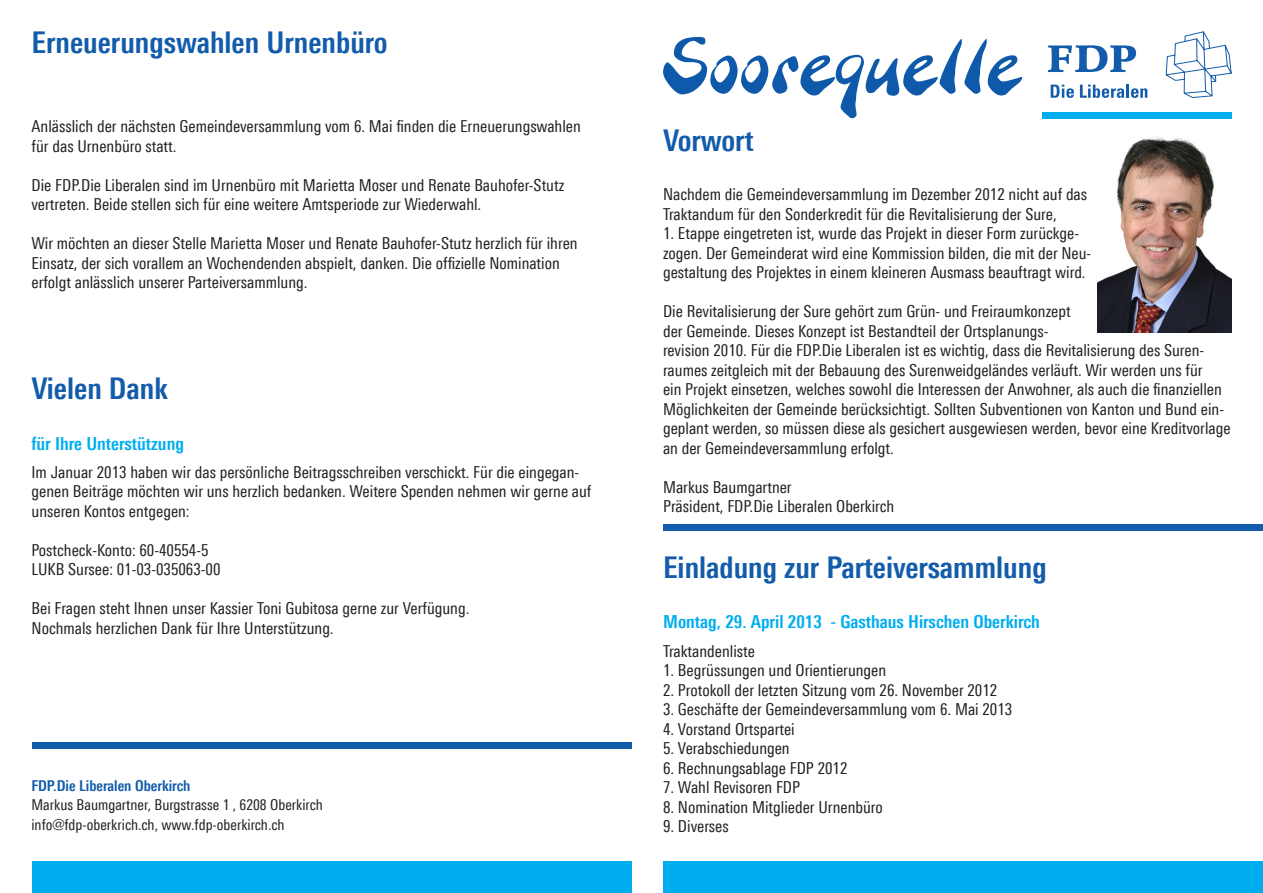
<style>
.page{position:relative;width:1263px;height:893px;background:#fff}
.page>*{position:absolute;margin:0;border:0;box-sizing:border-box;transform-origin:0 0}
._01_Titel{font:700 30px "Linotype Univers 620 Cn";color:#135cab}
._02_untertitel{font:700 18px "Linotype Univers 620 Cn";color:#00aeef}
._04_massentext{font:16.5px/19.5px "Linotype Univers 420 Cn";color:#231f20}
._04_massentext-2{font:15px "Linotype Univers 420 Cn";color:#231f20}
._06_footer_fdp_ortsp{font:700 15px "Linotype Univers 620 Cn";color:#135cab}
</style>
<div class="page">
<div style="left:663px;top:861px;width:600px;height:32px;background:#00aeef"></div>
<div style="left:32px;top:861px;width:599px;height:32px;background:#00aeef"></div>
<div style="left:1042px;top:112px;width:189px;height:6px;background:#00aeef"></div>
<svg style="left:1051px;top:85px;width:23px;height:13px"></svg>
<svg style="left:1080px;top:85px;width:67px;height:13px"></svg>
<svg style="left:1048px;top:45px;width:88px;height:27px"></svg>
<svg style="left:1166px;top:32px;width:65px;height:66px"></svg>
<div style="left:663px;top:524px;width:600px;height:7px;background:#135cab"></div>
<div style="left:32px;top:742px;width:599px;height:7px;background:#135cab"></div>
<svg style="left:663px;top:37px;width:359px;height:81px"></svg>
<img style="left:1097px;top:136px;width:134px;height:196px">
<p class="_01_Titel" style="left:32px;top:25px;width:358px">Erneuerungswahlen Urnenbüro</p>
<p class="_04_massentext" style="left:32px;top:116px;width:551px">Anlässlich der nächsten Gemeindeversammlung vom 6. Mai finden die Erneuerungswahlen für das Urnenbüro statt.</p>
<p class="_04_massentext" style="left:32px;top:175px;width:534px">Die FDP.Die Liberalen sind im Urnenbüro mit Marietta Moser und Renate Bauhofer-Stutz vertreten. Beide stellen sich für eine weitere Amtsperiode zur Wiederwahl.</p>
<p class="_04_massentext" style="left:32px;top:233px;width:548px">Wir möchten an dieser Stelle Marietta Moser und Renate Bauhofer-Stutz herzlich für ihren<br>Einsatz, der sich vorallem an Wochendenden abspielt, danken. Die offizielle Nomination erfolgt anlässlich unserer Parteiversammlung.</p>
<p class="_01_Titel" style="left:32px;top:371px;width:138px">Vielen Dank</p>
<p class="_02_untertitel" style="left:32px;top:433px;width:154px">für Ihre Unterstützung</p>
<p class="_04_massentext" style="left:32px;top:462px;width:561px">Im Januar 2013 haben wir das persönliche Beitragsschreiben verschickt. Für die eingegan&shy;genen Beiträge möchten wir uns herzlich bedanken. Weitere Spenden nehmen wir gerne auf unseren Kontos entgegen:</p>
<p class="_04_massentext" style="left:32px;top:540px;width:179px">Postcheck-Konto: 60-40554-5</p>
<p class="_04_massentext" style="left:32px;top:560px;width:190px">LUKB Sursee: 01-03-035063-00</p>
<p class="_04_massentext" style="left:32px;top:599px;width:439px">Bei Fragen steht Ihnen unser Kassier Toni Gubitosa gerne zur Verfügung.</p>
<p class="_04_massentext" style="left:32px;top:618px;width:304px">Nochmals herzlichen Dank für Ihre Unterstützung.</p>
<p class="_06_footer_fdp_ortsp" style="left:31px;top:777px;width:161px">FDP.Die Liberalen Oberkirch</p>
<p class="_04_massentext-2" style="left:31px;top:796px;width:293px">Markus Baumgartner, Burgstrasse 1 , 6208 Oberkirch</p>
<p class="_04_massentext-2" style="left:31px;top:816px;width:255px">info@fdp-oberkrich.ch, www.fdp-oberkirch.ch</p>
<p class="_01_Titel" style="left:663px;top:123px;width:92px">Vorwort</p>
<p class="_04_massentext" style="left:663px;top:185px;width:426px">Nachdem die Gemeindeversammlung im Dezember 2012 nicht auf das</p>
<p class="_04_massentext" style="left:663px;top:204px;width:395px">Traktandum für den Sonderkredit für die Revitalisierung der Sure,</p>
<p class="_04_massentext" style="left:663px;top:224px;width:418px">1. Etappe eingetreten ist, wurde das Projekt in dieser Form zurückge-</p>
<p class="_04_massentext" style="left:663px;top:243px;width:430px">zogen. Der Gemeinderat wird eine Kommission bilden, die mit der Neu-</p>
<p class="_04_massentext" style="left:663px;top:263px;width:424px">gestaltung des Projektes in einem kleineren Ausmass beauftragt wird.</p>
<p class="_04_massentext" style="left:663px;top:302px;width:409px">Die Revitalisierung der Sure gehört zum Grün- und Freiraumkonzept</p>
<p class="_04_massentext" style="left:663px;top:321px;width:387px">der Gemeinde. Dieses Konzept ist Bestandteil der Ortsplanungs-</p>
<p class="_04_massentext" style="left:663px;top:341px;width:569px">revision 2010. Für die FDP.Die Liberalen ist es wichtig, dass die Revitalisierung des Suren&shy;raumes zeitgleich mit der Bebauung des Surenweidgeländes verläuft. Wir werden uns für<br>ein Projekt einsetzen, welches sowohl die Interessen der Anwohner, als auch die finanziellen Möglichkeiten der Gemeinde berücksichtigt. Sollten Subventionen von Kanton und Bund ein&shy;geplant werden, so müssen diese als gesichert ausgewiesen werden, bevor eine Kreditvorlage an der Gemeindeversammlung erfolgt.</p>
<p class="_04_massentext" style="left:663px;top:477px;width:130px">Markus Baumgartner</p>
<p class="_04_massentext" style="left:663px;top:497px;width:233px">Präsident, FDP.Die Liberalen Oberkirch</p>
<p class="_01_Titel" style="left:663px;top:549px;width:385px">Einladung zur Parteiversammlung</p>
<p class="_02_untertitel" style="left:663px;top:611px;width:378px">Montag, 29. April 2013 - Gasthaus Hirschen Oberkirch</p>
<p class="_04_massentext" style="left:663px;top:641px;width:93px">Traktandenliste</p>
<p class="_04_massentext" style="left:663px;top:660px;width:225px">1. Begrüssungen und Orientierungen</p>
<p class="_04_massentext" style="left:663px;top:680px;width:336px">2. Protokoll der letzten Sitzung vom 26. November 2012</p>
<p class="_04_massentext" style="left:663px;top:699px;width:351px">3. Geschäfte der Gemeindeversammlung vom 6. Mai 2013</p>
<p class="_04_massentext" style="left:663px;top:719px;width:133px">4. Vorstand Ortspartei</p>
<p class="_04_massentext" style="left:663px;top:738px;width:128px">5. Verabschiedungen</p>
<p class="_04_massentext" style="left:663px;top:758px;width:186px">6. Rechnungsablage FDP 2012</p>
<p class="_04_massentext" style="left:663px;top:777px;width:139px">7. Wahl Revisoren FDP</p>
<p class="_04_massentext" style="left:663px;top:797px;width:221px">8. Nomination Mitglieder Urnenbüro</p>
<p class="_04_massentext" style="left:663px;top:816px;width:67px">9. Diverses</p>
</div>
